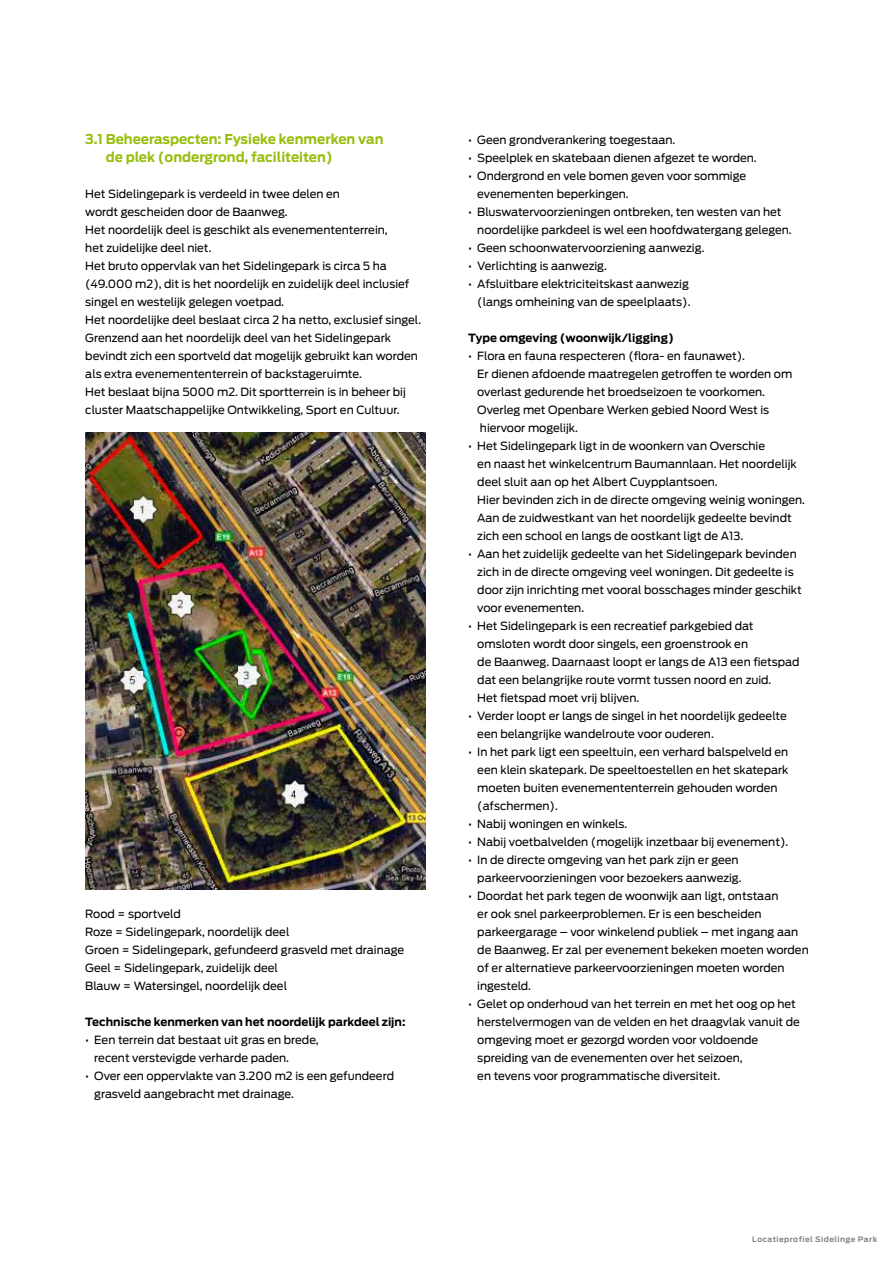
<style>
.page{position:relative;width:893px;height:1263px;background:#fff}
.page>*{position:absolute;margin:0;border:0;box-sizing:border-box;transform-origin:0 0}
.t1{font:700 13.5px/18px "Antenna";color:#97bf0d}
.t2{font:11.25px/18px "Antenna";color:#000}
.t3{font:700 11.25px "Antenna";color:#000}
.t4{font:700 7.5px "Antenna";letter-spacing:.06em;color:#87888a}
</style>
<div class="page">
<img style="left:85px;top:432px;width:341px;height:458px">
<p class="t1" style="left:106px;top:130px;width:279px;text-indent:-20px">3.1 Beheeraspecten: Fysieke kenmerken van de plek (ondergrond, faciliteiten)</p>
<p class="t2" style="left:85px;top:185px;width:337px">Het Sidelingepark is verdeeld in twee delen en<br>wordt gescheiden door de Baanweg.<br>Het noordelijk deel is geschikt als evenemententerrein,<br>het zuidelijke deel niet.<br>Het bruto oppervlak van het Sidelingepark is circa 5 ha (49.000 m2), dit is het noordelijk en zuidelijk deel inclusief singel en westelijk gelegen voetpad.<br>Het noordelijke deel beslaat circa 2 ha netto, exclusief singel.<br>Grenzend aan het noordelijk deel van het Sidelingepark bevindt zich een sportveld dat mogelijk gebruikt kan worden als extra evenemententerrein of backstageruimte.<br>Het beslaat bijna 5000 m2. Dit sportterrein is in beheer bij cluster Maatschappelijke Ontwikkeling, Sport en Cultuur.</p>
<p class="t2" style="left:85px;top:905px;width:320px">Rood = sportveld<br>Roze = Sidelingepark, noordelijk deel<br>Groen = Sidelingepark, gefundeerd grasveld met drainage Geel = Sidelingepark, zuidelijk deel<br>Blauw = Watersingel, noordelijk deel</p>
<p class="t3" style="left:85px;top:1015px;width:322px">Technische kenmerken van het noordelijk parkdeel zijn:</p>
<p class="t2" style="left:94px;top:1031px;width:226px;text-indent:-9px">• Een terrein dat bestaat uit gras en brede, recent verstevigde verharde paden.</p>
<p class="t2" style="left:94px;top:1067px;width:301px;text-indent:-9px">• Over een oppervlakte van 3.200 m2 is een gefundeerd grasveld aangebracht met drainage.</p>
<p class="t2" style="left:468px;top:131px;width:209px">• Geen grondverankering toegestaan.</p>
<p class="t2" style="left:468px;top:149px;width:290px">• Speelplek en skatebaan dienen afgezet te worden.</p>
<p class="t2" style="left:477px;top:167px;width:270px;text-indent:-9px">• Ondergrond en vele bomen geven voor sommige evenementen beperkingen.</p>
<p class="t2" style="left:477px;top:203px;width:316px;text-indent:-9px">• Bluswatervoorzieningen ontbreken, ten westen van het noordelijke parkdeel is wel een hoofdwatergang gelegen.</p>
<p class="t2" style="left:468px;top:239px;width:238px">• Geen schoonwatervoorziening aanwezig.</p>
<p class="t2" style="left:468px;top:257px;width:140px">• Verlichting is aanwezig.</p>
<p class="t2" style="left:468px;top:275px;width:224px;text-align:right">• Afsluitbare elektriciteitskast aanwezig (langs omheining van de speelplaats).</p>
<p class="t3" style="left:468px;top:331px;width:207px">Type omgeving (woonwijk/ligging)</p>
<p class="t2" style="left:477px;top:347px;width:316px;text-indent:-9px">• Flora en fauna respecteren (flora- en faunawet).<br>Er dienen afdoende maatregelen getroffen te worden om overlast gedurende het broedseizoen te voorkomen.<br>Overleg met Openbare Werken gebied Noord West is hiervoor mogelijk.</p>
<p class="t2" style="left:477px;top:437px;width:329px;text-indent:-9px">• Het Sidelingepark ligt in de woonkern van Overschie<br>en naast het winkelcentrum Baumannlaan. Het noordelijk deel sluit aan op het Albert Cuypplantsoen.<br>Hier bevinden zich in de directe omgeving weinig woningen.<br>Aan de zuidwestkant van het noordelijk gedeelte bevindt zich een school en langs de oostkant ligt de A13.</p>
<p class="t2" style="left:477px;top:545px;width:326px;text-indent:-9px">• Aan het zuidelijk gedeelte van het Sidelingepark bevinden zich in de directe omgeving veel woningen. Dit gedeelte is door zijn inrichting met vooral bosschages minder geschikt voor evenementen.</p>
<p class="t2" style="left:477px;top:617px;width:324px;text-indent:-9px">• Het Sidelingepark is een recreatief parkgebied dat omsloten wordt door singels, een groenstrook en<br>de Baanweg. Daarnaast loopt er langs de A13 een fietspad dat een belangrijke route vormt tussen noord en zuid.<br>Het fietspad moet vrij blijven.</p>
<p class="t2" style="left:477px;top:707px;width:311px;text-indent:-9px">• Verder loopt er langs de singel in het noordelijk gedeelte een belangrijke wandelroute voor ouderen.</p>
<p class="t2" style="left:477px;top:743px;width:313px;text-indent:-9px">• In het park ligt een speeltuin, een verhard balspelveld en een klein skatepark. De speeltoestellen en het skatepark moeten buiten evenemententerrein gehouden worden (afschermen).</p>
<p class="t2" style="left:468px;top:815px;width:161px">• Nabij woningen en winkels.</p>
<p class="t2" style="left:468px;top:833px;width:322px">• Nabij voetbalvelden (mogelijk inzetbaar bij evenement).</p>
<p class="t2" style="left:468px;top:851px;width:275px;text-align:right">• In de directe omgeving van het park zijn er geen parkeervoorzieningen voor bezoekers aanwezig.</p>
<p class="t2" style="left:477px;top:887px;width:333px;text-indent:-9px">• Doordat het park tegen de woonwijk aan ligt, ontstaan<br>er ook snel parkeerproblemen. Er is een bescheiden parkeergarage – voor winkelend publiek – met ingang aan de Baanweg. Er zal per evenement bekeken moeten worden of er alternatieve parkeervoorzieningen moeten worden ingesteld.</p>
<p class="t2" style="left:477px;top:995px;width:324px;text-indent:-9px">• Gelet op onderhoud van het terrein en met het oog op het herstelvermogen van de velden en het draagvlak vanuit de omgeving moet er gezorgd worden voor voldoende spreiding van de evenementen over het seizoen,<br>en tevens voor programmatische diversiteit.</p>
<p class="t4" style="left:752px;top:1235px;width:126px">Locatieprofiel Sidelinge Park</p>
</div>
